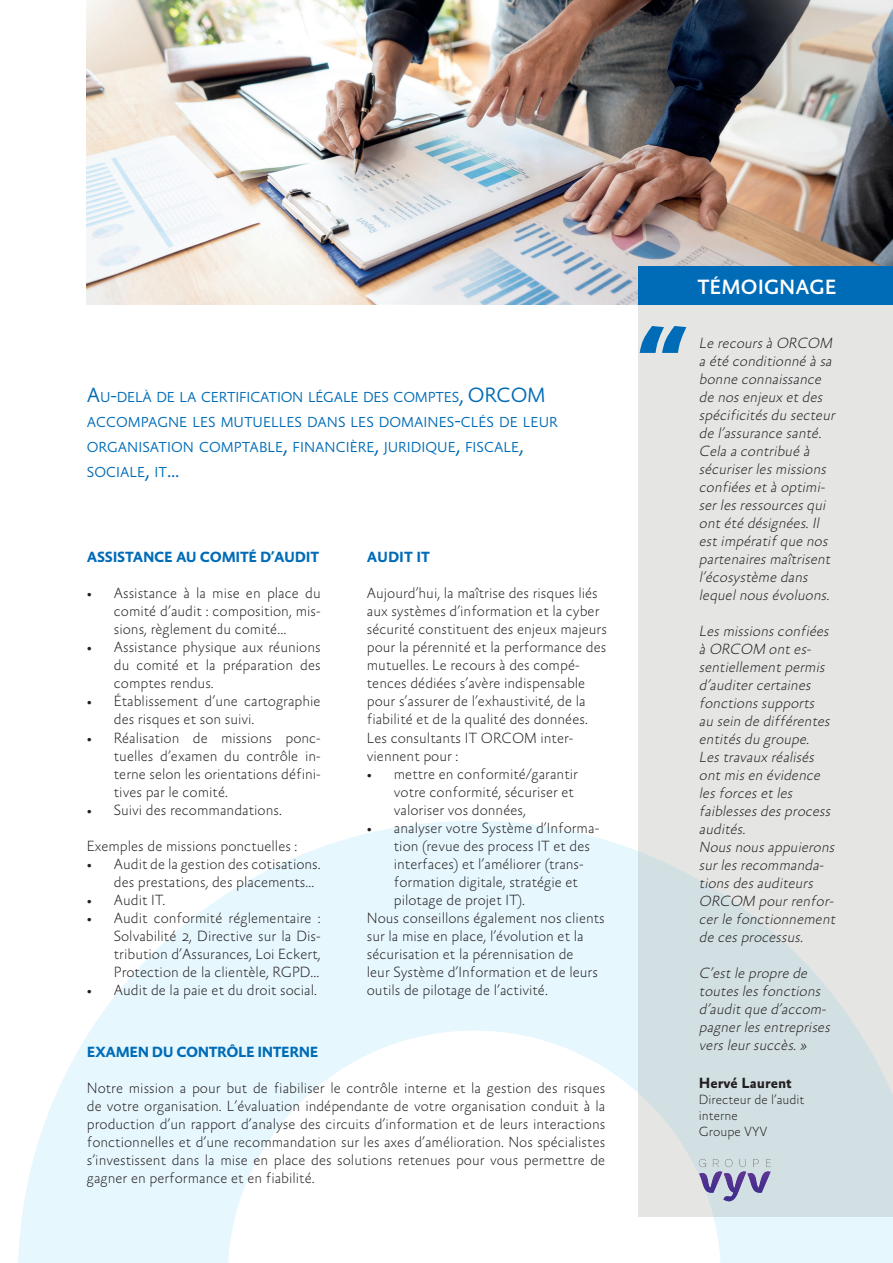
<style>
.page{position:relative;width:893px;height:1263px;background:#fff}
.page>*{position:absolute;margin:0;border:0;box-sizing:border-box;transform-origin:0 0}
.t1{font:700 115.5px "Absara Sans TF";color:#006cb7}
.t2{font:500 21px "Absara Sans TF";color:#fff}
.t3{font:100 15px/18px "Absara Sans";color:#231f20;text-align:justify}
.t4{font:italic 100 15px/18px "Absara Sans";color:#231f20}
.t5{font:700 15px "Absara Sans TF";letter-spacing:-.03em;color:#006cb7}
.t6{font:700 15px "Absara Sans TF";color:#231f20}
.t7{font:300 14.7px/25.2px "Absara Sans TF";color:#006cb7}
.t8{font:100 13.5px/16.2px "Absara Sans";color:#231f20}
.s1{font-size:21px}
</style>
<div class="page">
<svg style="left:18px;top:821px;width:875px;height:442px"></svg>
<img style="left:87px;top:0;width:806px;height:305px">
<div style="left:638px;top:286px;width:255px;height:931px;background:linear-gradient(to right,#dfe3e4,#e1e4e4)"></div>
<div style="left:638px;top:267px;width:255px;height:38px;background:#006cb7"></div>
<img style="left:692px;top:1150px;width:88px;height:60px">
<p class="t7" style="left:87px;top:385px;width:472px"><span class="s1">A</span>U<span class="s1">-</span>DELÀ DE LA CERTIFICATION LÉGALE DES COMPTES<span class="s1">, ORCOM </span>ACCOMPAGNE LES MUTUELLES DANS LES DOMAINES<span class="s1">-</span>CLÉS DE LEUR ORGANISATION COMPTABLE<span class="s1">,</span> FINANCIÈRE<span class="s1">,</span> JURIDIQUE<span class="s1">,</span> FISCALE<span class="s1">, </span>SOCIALE<span class="s1">,</span> IT<span class="s1">...</span></p>
<p class="t5" style="left:87px;top:550px;width:234px">ASSISTANCE AU COMITÉ D’AUDIT</p>
<p class="t3" style="left:114px;top:585px;width:208px;text-indent:-27px">• Assistance à la mise en place du comité d’audit : composition, mis&shy;sions, règlement du comité…</p>
<p class="t3" style="left:114px;top:639px;width:208px;text-indent:-27px">• Assistance physique aux réunions du comité et la préparation des comptes rendus.</p>
<p class="t3" style="left:114px;top:693px;width:208px;text-indent:-27px">• Établissement d’une cartographie des risques et son suivi.</p>
<p class="t3" style="left:114px;top:729px;width:208px;text-indent:-27px">• Réalisation de missions ponc&shy;tuelles d’examen du contrôle in&shy;terne selon les orientations défini&shy;tives par le comité.</p>
<p class="t3" style="left:87px;top:801px;width:197px">• Suivi des recommandations.</p>
<p class="t3" style="left:87px;top:837px;width:212px">Exemples de missions ponctuelles :</p>
<p class="t3" style="left:114px;top:855px;width:208px;text-indent:-27px">• Audit de la gestion des cotisations. des prestations, des placements…</p>
<p class="t3" style="left:87px;top:891px;width:80px">• Audit IT.</p>
<p class="t3" style="left:114px;top:909px;width:208px;text-indent:-27px">• Audit conformité réglementaire :<br>Solvabilité 2, Directive sur la Dis&shy;tribution d’Assurances, Loi Eckert, Protection de la clientèle, RGPD…</p>
<p class="t3" style="left:87px;top:981px;width:232px">• Audit de la paie et du droit social.</p>
<p class="t5" style="left:367px;top:550px;width:65px">AUDIT IT</p>
<p class="t3" style="left:367px;top:585px;width:242px;text-align:left">Aujourd’hui, la maîtrise des risques liés aux systèmes d’information et la cyber sécurité constituent des enjeux majeurs pour la pérennité et la performance des mutuelles. Le recours à des compé&shy;tences dédiées s’avère indispensable pour s’assurer de l’exhaustivité, de la fiabilité et de la qualité des données.<br>Les consultants IT ORCOM inter&shy;viennent pour :</p>
<p class="t3" style="left:394px;top:765px;width:186px;text-align:left;text-indent:-27px">• mettre en conformité/garantir votre conformité, sécuriser et valoriser vos données,</p>
<p class="t3" style="left:367px;top:819px;width:234px">• analyser votre Système d’Informa-</p>
<p class="t3" style="left:394px;top:837px;width:198px">tion (revue des process IT et des</p>
<p class="t3" style="left:394px;top:855px;width:191px">interfaces) et l’améliorer (trans-</p>
<p class="t3" style="left:394px;top:873px;width:186px">formation digitale, stratégie et</p>
<p class="t3" style="left:394px;top:891px;width:133px">pilotage de projet IT).</p>
<p class="t3" style="left:367px;top:909px;width:240px">Nous conseillons également nos clients</p>
<p class="t3" style="left:367px;top:927px;width:218px">sur la mise en place, l’évolution et la</p>
<p class="t3" style="left:367px;top:945px;width:208px">sécurisation et la pérennisation de</p>
<p class="t3" style="left:367px;top:963px;width:233px">leur Système d’Information et de leurs</p>
<p class="t3" style="left:367px;top:981px;width:183px">outils de pilotage de l’activité.</p>
<p class="t5" style="left:87px;top:1044px;width:233px">EXAMEN DU CONTRÔLE INTERNE</p>
<p class="t3" style="left:87px;top:1079px;width:520px">Notre mission a pour but de fiabiliser le contrôle interne et la gestion des risques de votre organisation. L’évaluation indépendante de votre organisation conduit à la production d’un rapport d’analyse des circuits d’information et de leurs interactions fonctionnelles et d’une recommandation sur les axes d’amélioration. Nos spécialistes s’investissent dans la mise en place des solutions retenues pour vous permettre de gagner en performance et en fiabilité.</p>
<h2 class="t2" style="left:697px;top:276px;width:141px">TÉMOIGNAGE</h2>
<h1 class="t1" style="left:638px;top:311px;width:50px">“</h1>
<p class="t4" style="left:699px;top:334px;width:140px">Le recours à ORCOM a été conditionné à sa bonne connaissance de nos enjeux etdes spécificités du secteur de l’assurance santé.<br>Cela a contribué à sécuriserles missions confiées età optimi&shy;serles ressources qui ontété désignées.Il estimpératifque nos partenaires maîtrisent l’écosystème dans lequelnous évoluons.</p>
<p class="t4" style="left:699px;top:622px;width:141px">Les missions confiées à ORCOM ontes&shy;sentiellementpermis d’auditercertaines fonctions supports au sein de différentes entités du groupe.<br>Les travaux réalisés ontmis en évidence les forces etles faiblesses des process audités.<br>Nous nous appuierons surles recommanda&shy;tions des auditeurs<br>ORCOM pourrenfor&shy;cerle fonctionnement de ces processus.</p>
<p class="t4" style="left:699px;top:964px;width:136px">C’estle propre de toutes les fonctions d’auditque d’accom&shy;pagnerles entreprises vers leursuccès.»</p>
<p class="t6" style="left:699px;top:1075px;width:94px">Hervé Laurent</p>
<p class="t8" style="left:699px;top:1092px;width:107px">Directeur de l’audit interne<br>Groupe VYV</p>
</div>
